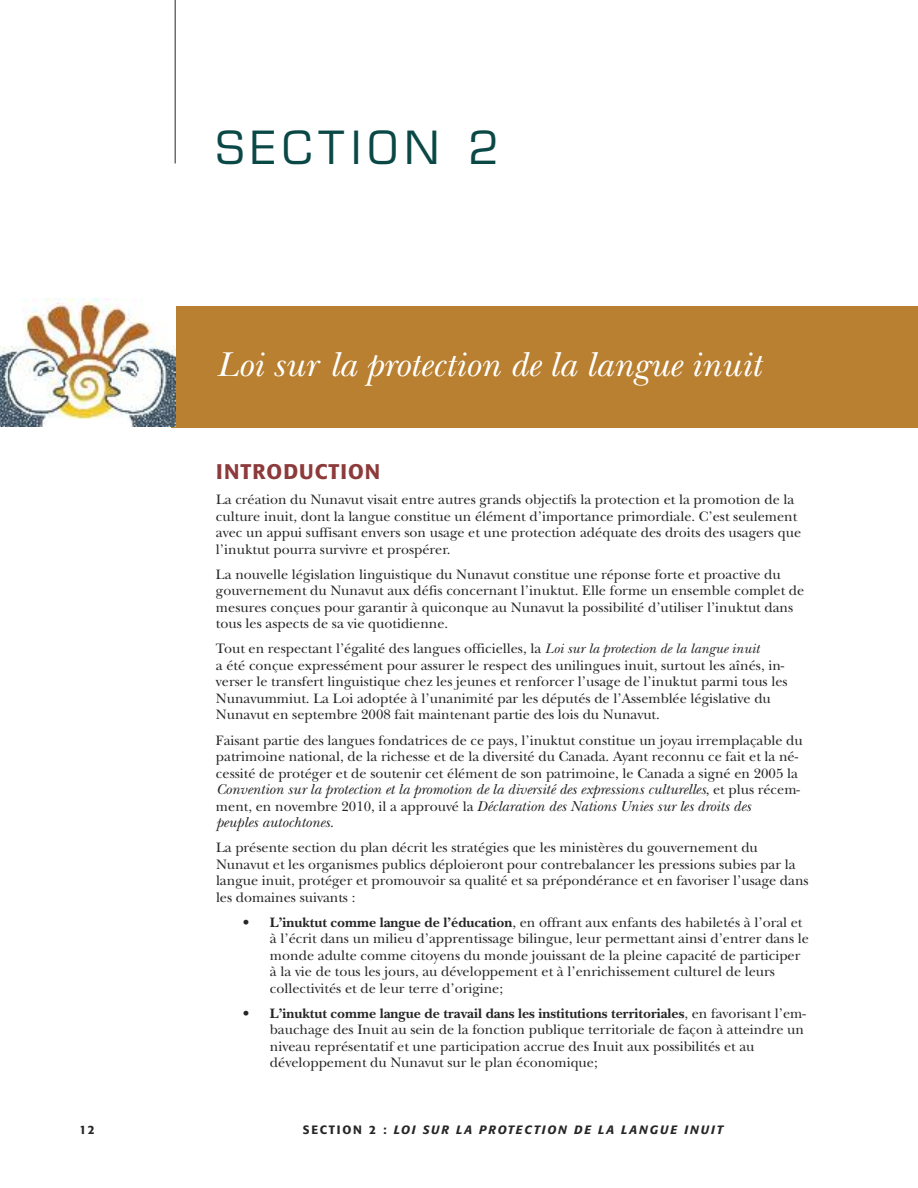
<style>
.page{position:relative;width:918px;height:1188px;background:#fff}
.page>*{position:absolute;margin:0;border:0;box-sizing:border-box;transform-origin:0 0}
.t1{font:44.55px "Eurostile";letter-spacing:.15em;color:#0a4846}
.t2{font:italic 36px "New Baskerville";color:#fff}
.t3{font:500 21px "Formata";letter-spacing:.05em;color:#8d3a3b}
.t4{font:italic 15px/16.5px "New Baskerville";color:#272627}
.t5{font:14.25px/16.5px "New Baskerville";color:#272627}
.t6{font:italic 500 12px "Formata";letter-spacing:.15em;color:#272627}
.t7{font:500 12px "Formata";color:#272627}
.s1{font-style:italic}
.s2{font-style:normal;font-size:14.25px}
.s3{font-weight:700}
.s4{font-style:normal}
</style>
<div class="page">
<div style="left:172px;top:306px;width:746px;height:121px;background:#b88030"></div>
<img style="left:0;top:299px;width:176px;height:128px">
<hr style="left:175px;top:0;width:1px;height:163px;background:#272627">
<h1 class="t1" style="left:216px;top:131px;width:284px">SECTION 2</h1>
<h2 class="t2" style="left:216px;top:352px;width:546px">Loi sur la protection de la langue inuit</h2>
<h3 class="t3" style="left:216px;top:462px;width:166px">INTRODUCTION</h3>
<p class="t5" style="left:216px;top:493px;width:587px">La création du Nunavut visait entre autres grands objectifs la protection et la promotion de la culture inuit, dont la langue constitue un élément d’importance primordiale. C’est seulement avec un appui suffisant envers son usage et une protection adéquate des droits des usagers que l’inuktut pourra survivre et prospérer.</p>
<p class="t5" style="left:216px;top:568px;width:590px">La nouvelle législation linguistique du Nunavut constitue une réponse forte et proactive du gouvernement du Nunavut aux défis concernant l’inuktut. Elle forme un ensemble complet de mesures conçues pour garantir à quiconque au Nunavut la possibilité d’utiliser l’inuktut dans tous les aspects de sa vie quotidienne.</p>
<p class="t5" style="left:216px;top:642px;width:573px">Tout en respectant l’égalité des langues officielles, la <span class="s1">Loi sur la protection de la langue inuit<br></span>a été conçue expressément pour assurer le respect des unilingues inuit, surtout les aînés, in&shy;verser le transfert linguistique chez les jeunes et renforcer l’usage de l’inuktut parmi tous les Nunavummiut. La Loi adoptée à l’unanimité par les députés de l’Assemblée législative du Nunavut en septembre 2008 fait maintenant partie des lois du Nunavut.</p>
<p class="t5" style="left:216px;top:734px;width:588px">Faisant partie des langues fondatrices de ce pays, l’inuktut constitue un joyau irremplaçable du patrimoine national, de la richesse et de la diversité du Canada. Ayant reconnu ce fait et la né&shy;cessité de protéger et de soutenir cet élément de son patrimoine, le Canada a signé en 2005 la</p>
<p class="t4" style="left:216px;top:783px;width:586px">Convention sur la protection et la promotion de la diversité des expressions culturelles<span class="s2">, et plus récem&shy;ment, en novembre 2010, il a approuvé la</span> Déclaration des Nations Unies sur les droits des<br>peuples autochtones<span class="s2">.</span></p>
<p class="t5" style="left:216px;top:841px;width:594px">La présente section du plan décrit les stratégies que les ministères du gouvernement du Nunavut et les organismes publics déploieront pour contrebalancer les pressions subies par la langue inuit, protéger et promouvoir sa qualité et sa prépondérance et en favoriser l’usage dans les domaines suivants :</p>
<p class="t5" style="left:270px;top:916px;width:540px;text-indent:-27px">• <span class="s3">L’inuktut comme langue de l’éducation</span>, en offrant aux enfants des habiletés à l’oral et à l’écrit dans un milieu d’apprentissage bilingue, leur permettant ainsi d’entrer dans le monde adulte comme citoyens du monde jouissant de la pleine capacité de participer à la vie de tous les jours, au développement et à l’enrichissement culturel de leurs collectivités et de leur terre d’origine;</p>
<p class="t5" style="left:270px;top:1007px;width:537px;text-indent:-27px">• <span class="s3">L’inuktut comme langue de travail dans les institutions territoriales</span>, en favorisant l’em&shy;bauchage des Inuit au sein de la fonction publique territoriale de façon à atteindre un niveau représentatif et une participation accrue des Inuit aux possibilités et au développement du Nunavut sur le plan économique;</p>
<p class="t7" style="left:80px;top:1124px;width:17px">12</p>
<p class="t6" style="left:303px;top:1124px;width:422px"><span class="s4">SECTION 2 :</span> LOI SUR LA PROTECTION DE LA LANGUE INUIT</p>
</div>
